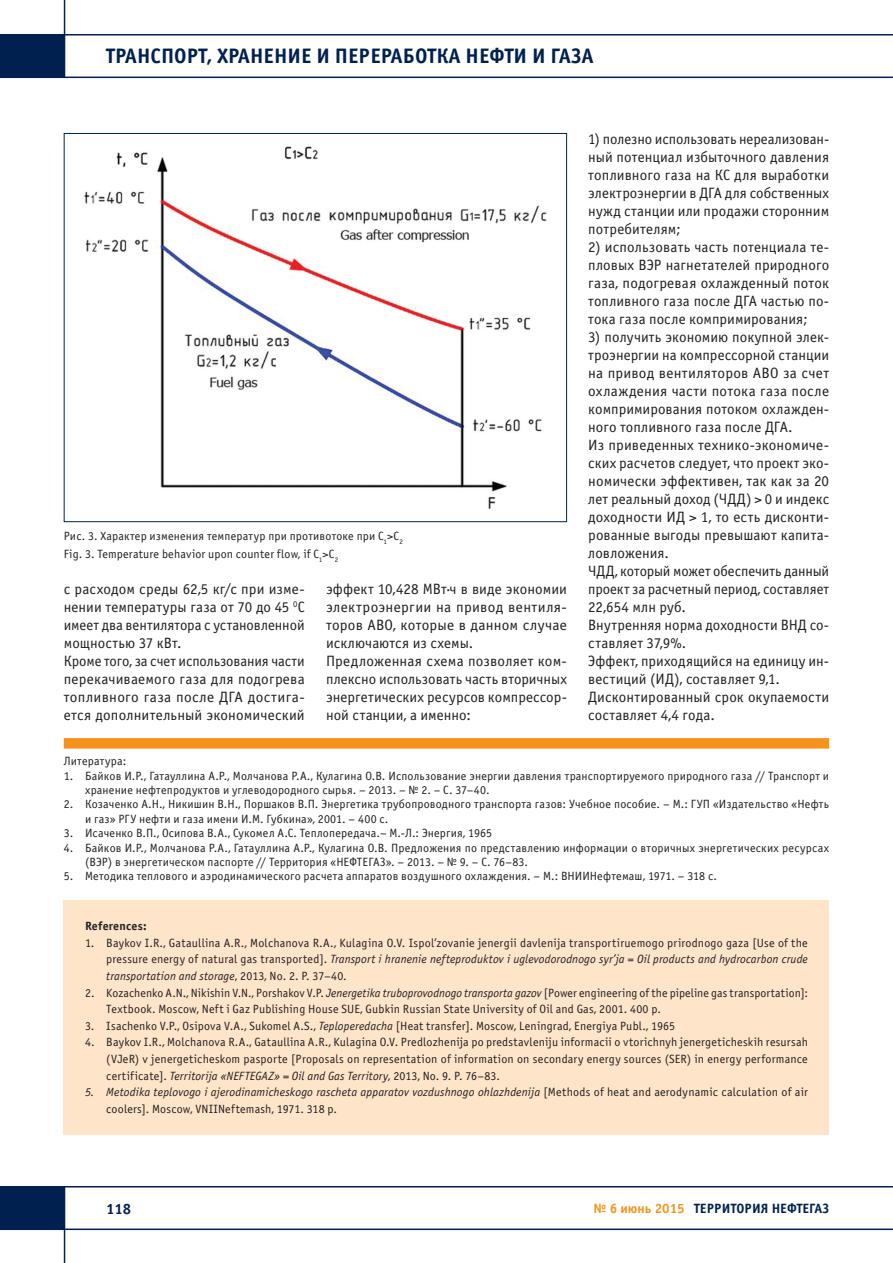
<style>
.page{position:relative;width:893px;height:1263px;background:#fff}
.page>*{position:absolute;margin:0;border:0;box-sizing:border-box;transform-origin:0 0}
.t1{font:700 21px "Officina Sans C";color:#00214f}
.text-osnova{font:15px/18px "Officina Sans C";letter-spacing:.005em;color:#231f20;text-align:justify}
.t2{font:700 15px "Officina Sans C";color:#00214f}
.t3{font:700 13.5px "Officina Sans C";color:#00214f}
.text-osnova-2{font:12px/16.6px "Officina Sans C";letter-spacing:.015em;color:#231f20}
.literatura_eng{font:12px "Officina Sans C";letter-spacing:.02em;color:#231f20}
.references{font:700 12px "Officina Sans C";letter-spacing:.015em;color:#231f20}
.s1{font-style:italic}
.s2{color:#f7931d}
</style>
<div class="page">
<hr style="left:0;top:77px;width:893px;height:1px;background:#00214f">
<hr style="left:64px;top:0;width:1px;height:77px;background:#00214f">
<hr style="left:0;top:34px;width:893px;height:2px;background:#00214f">
<div style="left:0;top:35px;width:64px;height:42px;background:#00214f"></div>
<hr style="left:0;top:1186px;width:893px;height:1px;background:#00214f">
<hr style="left:64px;top:1186px;width:1px;height:77px;background:#00214f">
<hr style="left:0;top:1228px;width:893px;height:2px;background:#00214f">
<div style="left:0;top:1187px;width:64px;height:42px;background:#00214f"></div>
<img style="left:84px;top:146px;width:463px;height:364px">
<div style="left:64px;top:738px;width:765px;height:11px;background:#f7931d"></div>
<div style="left:64px;top:900px;width:765px;height:234px;background:#fee5ca"></div>
<h1 class="t1" style="left:106px;top:44px;width:489px">ТРАНСПОРТ, ХРАНЕНИЕ И ПЕРЕРАБОТКА НЕФТИ И ГАЗА</h1>
<p class="text-osnova-2" style="left:64px;top:528px;width:341px">Рис. 3. Характер изменения температур при противотоке при C<sub>1</sub>&gt;C<sub>2</sub></p>
<p class="text-osnova-2" style="left:64px;top:546px;width:276px">Fig. 3. Temperature behavior upon counter flow, if C<sub>1</sub>&gt;C<sub>2</sub></p>
<p class="text-osnova" style="left:64px;top:580px;width:242px">с расходом среды 62,5 кг/с при изме&shy;нении температуры газа от 70 до 45 <sup>0</sup>С имеет два вентилятора с установленной мощностью 37 кВт.</p>
<p class="text-osnova" style="left:64px;top:652px;width:242px">Кроме того, за счет использования части перекачиваемого газа для подогрева топливного газа после ДГА достига&shy;ется дополнительный экономический</p>
<p class="text-osnova" style="left:326px;top:580px;width:242px">эффект 10,428 МВт.ч в виде экономии электроэнергии на привод вентиля&shy;торов АВО, которые в данном случае исключаются из схемы.</p>
<p class="text-osnova" style="left:326px;top:652px;width:242px">Предложенная схема позволяет ком&shy;плексно использовать часть вторичных энергетических ресурсов компрессор&shy;ной станции, а именно:</p>
<p class="text-osnova" style="left:588px;top:130px;width:242px">1) полезно использовать нереализован&shy;ный потенциал избыточного давления топливного газа на КС для выработки электроэнергии в ДГА для собственных нужд станции или продажи сторонним потребителям;</p>
<p class="text-osnova" style="left:588px;top:238px;width:242px">2) использовать часть потенциала те&shy;пловых ВЭР нагнетателей природного газа, подогревая охлажденный поток топливного газа после ДГА частью по&shy;тока газа после компримирования;</p>
<p class="text-osnova" style="left:588px;top:328px;width:242px">3) получить экономию покупной элек&shy;троэнергии на компрессорной станции на привод вентиляторов АВО за счет охлаждения части потока газа после компримирования потоком охлажден&shy;ного топливного газа после ДГА.</p>
<p class="text-osnova" style="left:588px;top:436px;width:242px">Из приведенных технико-экономиче&shy;ских расчетов следует, что проект эко&shy;номически эффективен, так как за 20 лет реальный доход (ЧДД) &gt; 0 и индекс доходности ИД &gt; 1, то есть дисконти&shy;рованные выгоды превышают капита&shy;ловложения.</p>
<p class="text-osnova" style="left:588px;top:562px;width:242px">ЧДД, который может обеспечить данный проект за расчетный период, составляет 22,654 млн руб.</p>
<p class="text-osnova" style="left:588px;top:616px;width:242px">Внутренняя норма доходности ВНД со&shy;ставляет 37,9%.</p>
<p class="text-osnova" style="left:588px;top:652px;width:242px">Эффект, приходящийся на единицу ин&shy;вестиций (ИД), составляет 9,1.</p>
<p class="text-osnova" style="left:588px;top:688px;width:242px">Дисконтированный срок окупаемости составляет 4,4 года.</p>
<p class="literatura_eng" style="left:64px;top:754px;width:64px">Литература:</p>
<p class="text-osnova-2" style="left:85px;top:768px;width:746px;line-height:14.4px;text-indent:-21px">1. Байков И.Р., Гатауллина А.Р., Молчанова Р.А., Кулагина О.В. Использование энергии давления транспортируемого природного газа // Транспорт и хранение нефтепродуктов и углеводородного сырья. – 2013. – № 2. – С. 37–40.</p>
<p class="text-osnova-2" style="left:85px;top:797px;width:746px;line-height:14.4px;text-indent:-21px">2. Козаченко А.Н., Никишин В.Н., Поршаков В.П. Энергетика трубопроводного транспорта газов: Учебное пособие. – М.: ГУП «Издательство «Нефть и газ» РГУ нефти и газа имени И.М. Губкина», 2001. – 400 с.</p>
<p class="text-osnova-2" style="left:64px;top:825px;width:430px">3. Исаченко В.П., Осипова В.А., Сукомел А.С. Теплопередача.– М.-Л.: Энергия, 1965</p>
<p class="text-osnova-2" style="left:85px;top:840px;width:746px;line-height:14.4px;text-indent:-21px">4. Байков И.Р., Молчанова Р.А., Гатауллина А.Р., Кулагина О.В. Предложения по представлению информации о вторичных энергетических ресурсах (ВЭР) в энергетическом паспорте // Территория «НЕФТЕГАЗ». – 2013. – № 9. – С. 76–83.</p>
<p class="text-osnova-2" style="left:64px;top:868px;width:655px">5. Методика теплового и аэродинамического расчета аппаратов воздушного охлаждения. – М.: ВНИИНефтемаш, 1971. – 318 с.</p>
<p class="references" style="left:85px;top:919px;width:63px">References:</p>
<p class="text-osnova-2" style="left:106px;top:935px;width:703px;text-align:justify;text-indent:-21px">1. Baykov I.R., Gataullina A.R., Molchanova R.A., Kulagina O.V. Ispol’zovanie jenergii davlenija transportiruemogo prirodnogo gaza [Use of the pressure energy of natural gas transported]. <span class="s1">Transport i hranenie nefteproduktov i uglevodorodnogo syr’ja = Oil products and hydrocarbon crude transportation and storage</span>, 2013, No. 2. P. 37–40.</p>
<p class="text-osnova-2" style="left:106px;top:984px;width:703px;text-indent:-21px">2. Kozachenko A.N., Nikishin V.N., Porshakov V.P. <span class="s1">Jenergetika truboprovodnogo transporta gazov</span> [Power engineering of the pipeline gas transportation]:<br>Textbook. Moscow, Neft i Gaz Publishing House SUE, Gubkin Russian State University of Oil and Gas, 2001. 400 p.</p>
<p class="text-osnova-2" style="left:85px;top:1018px;width:592px">3. Isachenko V.P., Osipova V.A., Sukomel A.S., <span class="s1">Teploperedacha</span> [Heat transfer]. Moscow, Leningrad, Energiya Publ., 1965</p>
<p class="text-osnova-2" style="left:106px;top:1034px;width:703px;text-align:justify;text-indent:-21px">4. Baykov I.R., Molchanova R.A., Gataullina A.R., Kulagina O.V. Predlozhenija po predstavleniju informacii o vtorichnyh jenergeticheskih resursah (VJeR) v jenergeticheskom pasporte [Proposals on representation of information on secondary energy sources (SER) in energy performance certificate]. <span class="s1">Territorija «NEFTEGAZ» = Oil and Gas Territory</span>, 2013, No. 9. P. 76–83.</p>
<p class="text-osnova-2" style="left:106px;top:1084px;width:703px;text-indent:-21px"><span class="s1">5. Metodika teplovogo i ajerodinamicheskogo rascheta apparatov vozdushnogo ohlazhdenija</span> [Methods of heat and aerodynamic calculation of air coolers]. Moscow, VNIINeftemash, 1971. 318 p.</p>
<p class="t2" style="left:106px;top:1200px;width:27px">118</p>
<p class="t3" style="left:593px;top:1201px;width:237px"><span class="s2">№ 6 июнь 2015</span> ТЕРРИТОРИЯ НЕФТЕГАЗ</p>
</div>
